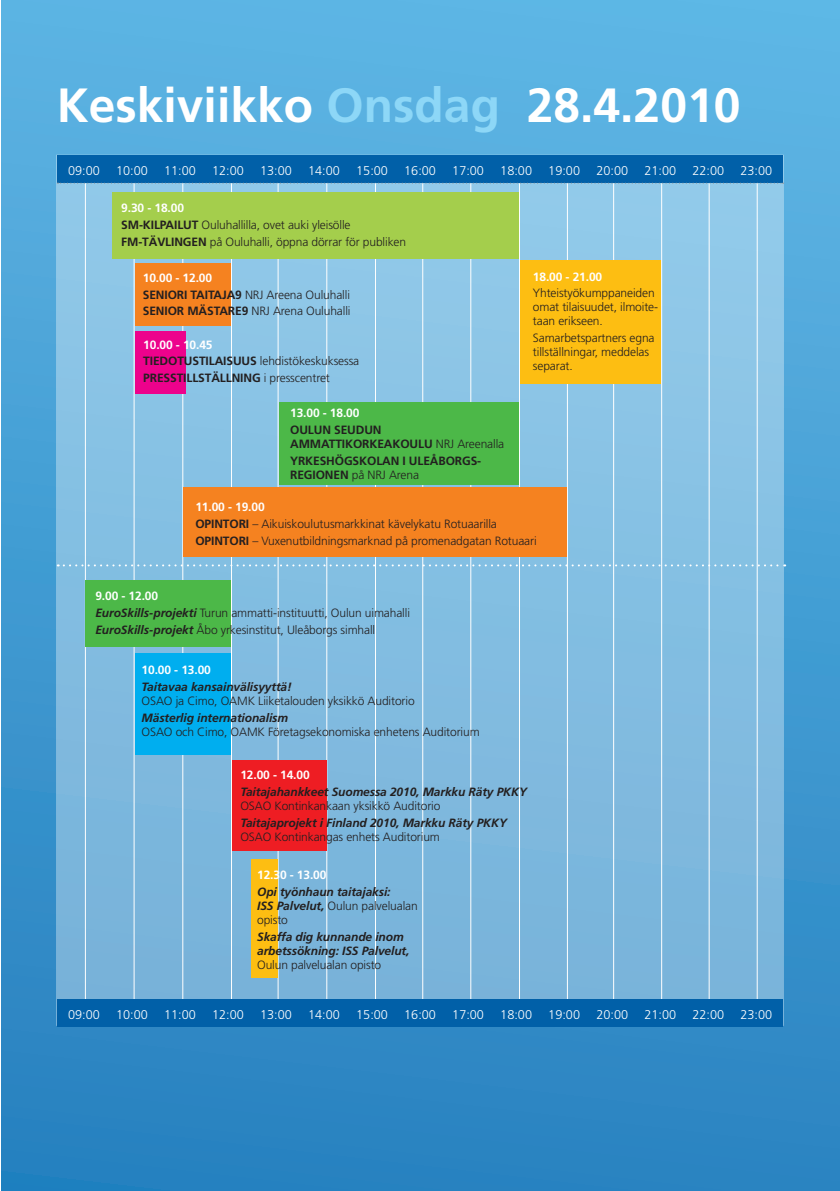
<style>
.page{position:relative;width:840px;height:1191px;background:#fff}
.page>*{position:absolute;margin:0;border:0;box-sizing:border-box;transform-origin:0 0}
.Sivuotsikko_nega{font:700 48px "Frutiger";color:#fff}
.t1{font:300 12.6px "Frutiger";color:#fff}
.Aikataulu{font:300 12px/14px "Frutiger";letter-spacing:-.01em;color:#231f20}
.Aikataulu-2{font:italic 700 12px/14px "Frutiger";letter-spacing:-.01em;color:#231f20}
.Aikataulu-3{font:700 12px/14px "Frutiger";letter-spacing:-.01em;color:#231f20}
.Aikataulu-4{font:700 12px "Frutiger";letter-spacing:-.01em;color:#fff}
.s1{color:#8dd7f7}
.s2{font-weight:700}
.s3{font-weight:300}
.s4{font-weight:700;font-style:italic}
.s5{font-weight:300;font-style:normal}
</style>
<div class="page">
<div style="left:1px;top:0;width:838px;height:1191px;background:linear-gradient(to bottom,#60b7e5,#2882c0)"></div>
<div style="left:56px;top:155px;width:727px;height:870px;background:linear-gradient(to right,#82bcdf,#85bfe2)"></div>
<div style="left:57px;top:155px;width:725px;height:28px;background:#0160a8"></div>
<svg style="left:57px;top:183px;width:726px;height:1px"></svg>
<hr style="left:85px;top:183px;width:1px;height:816px;background:#fff">
<hr style="left:134px;top:183px;width:1px;height:816px;background:#fff">
<hr style="left:182px;top:183px;width:1px;height:816px;background:#fff">
<hr style="left:231px;top:183px;width:1px;height:816px;background:#fff">
<hr style="left:277px;top:183px;width:1px;height:816px;background:#fff">
<hr style="left:326px;top:183px;width:1px;height:816px;background:#fff">
<hr style="left:375px;top:183px;width:1px;height:816px;background:#fff">
<hr style="left:422px;top:183px;width:1px;height:816px;background:#fff">
<hr style="left:470px;top:183px;width:1px;height:816px;background:#fff">
<hr style="left:519px;top:183px;width:1px;height:816px;background:#fff">
<hr style="left:566px;top:183px;width:1px;height:816px;background:#fff">
<hr style="left:613px;top:183px;width:1px;height:816px;background:#fff">
<hr style="left:661px;top:183px;width:1px;height:816px;background:#fff">
<hr style="left:708px;top:183px;width:1px;height:816px;background:#fff">
<hr style="left:756px;top:183px;width:1px;height:816px;background:#fff">
<div style="left:112px;top:193px;width:406px;height:66px;background:#a4ce4c"></div>
<div style="left:135px;top:263px;width:95px;height:63px;background:#f58220"></div>
<div style="left:135px;top:331px;width:50px;height:62px;background:#ed028c"></div>
<div style="left:85px;top:580px;width:145px;height:67px;background:#4cb848"></div>
<div style="left:135px;top:653px;width:96px;height:102px;background:#00aeef"></div>
<div style="left:232px;top:760px;width:95px;height:91px;background:#ee1d23"></div>
<div style="left:251px;top:858px;width:26px;height:119px;background:#fdbe12"></div>
<div style="left:57px;top:999px;width:725px;height:28px;background:#0160a8"></div>
<div style="left:279px;top:402px;width:239px;height:82px;background:#4cb848"></div>
<div style="left:183px;top:487px;width:383px;height:70px;background:#f58220"></div>
<div style="left:520px;top:261px;width:140px;height:123px;background:#fdbe12"></div>
<svg style="left:58px;top:564px;width:726px;height:2px"></svg>
<p class="Sivuotsikko_nega" style="left:57px;top:78px;width:684px">KESKIVIIKKO <span class="s1">ONSDAG</span> 28.4.2010</p>
<p class="t1" style="left:68px;top:163px;width:33px">09:00</p>
<p class="t1" style="left:116px;top:163px;width:33px">10:00</p>
<p class="t1" style="left:164px;top:163px;width:33px">11:00</p>
<p class="t1" style="left:212px;top:163px;width:33px">12:00</p>
<p class="t1" style="left:260px;top:163px;width:33px">13:00</p>
<p class="t1" style="left:308px;top:163px;width:33px">14:00</p>
<p class="t1" style="left:356px;top:163px;width:33px">15:00</p>
<p class="t1" style="left:404px;top:163px;width:33px">16:00</p>
<p class="t1" style="left:452px;top:163px;width:33px">17:00</p>
<p class="t1" style="left:500px;top:163px;width:33px">18:00</p>
<p class="t1" style="left:548px;top:163px;width:33px">19:00</p>
<p class="t1" style="left:596px;top:163px;width:33px">20:00</p>
<p class="t1" style="left:644px;top:163px;width:33px">21:00</p>
<p class="t1" style="left:692px;top:163px;width:33px">22:00</p>
<p class="t1" style="left:740px;top:163px;width:33px">23:00</p>
<p class="Aikataulu-4" style="left:121px;top:201px;width:64px">9.30 - 18.00</p>
<p class="Aikataulu" style="left:121px;top:217px;width:231px"><span class="s2">SM-KILPAILUT</span> Ouluhallilla, ovet auki yleisölle</p>
<p class="Aikataulu" style="left:121px;top:234px;width:286px"><span class="s2">FM-TÄVLINGEN</span> på Ouluhalli, öppna dörrar för publiken</p>
<p class="Aikataulu-4" style="left:143px;top:270px;width:71px">10.00 - 12.00</p>
<p class="Aikataulu" style="left:143px;top:287px;width:208px"><span class="s2">SENIORI TAITAJA9</span> NRJ Areena Ouluhalli</p>
<p class="Aikataulu" style="left:143px;top:304px;width:209px"><span class="s2">SENIOR MÄSTARE9</span> NRJ Arena Ouluhalli</p>
<p class="Aikataulu-4" style="left:143px;top:337px;width:71px">10.00 - 10.45</p>
<p class="Aikataulu" style="left:143px;top:354px;width:217px"><span class="s2">TIEDOTUSTILAISUUS</span> lehdistökeskuksessa</p>
<p class="Aikataulu-3" style="left:143px;top:371px;width:188px">PRESSTILLSTÄLLNING <span class="s3">i presscentret</span></p>
<p class="Aikataulu-4" style="left:532px;top:269px;width:71px">18.00 - 21.00</p>
<p class="Aikataulu" style="left:532px;top:286px;width:126px">Yhteistyökumppaneiden omat tilaisuudet, ilmoite&shy;taan erikseen.</p>
<p class="Aikataulu" style="left:532px;top:331px;width:123px">Samarbetspartners egna tillställningar, meddelas separat.</p>
<p class="Aikataulu-4" style="left:290px;top:406px;width:71px">13.00 - 18.00</p>
<p class="Aikataulu-3" style="left:290px;top:423px;width:215px">OULUN SEUDUN<br>AMMATTIKORKEAKOULU <span class="s3">NRJ Areenalla</span></p>
<p class="Aikataulu-3" style="left:290px;top:453px;width:192px">YRKESHÖGSKO LAN I ULEÅBORGS-<br>REGIONEN <span class="s3">på NRJ Arena</span></p>
<p class="Aikataulu-4" style="left:195px;top:499px;width:71px">11.00 - 19.00</p>
<p class="Aikataulu" style="left:195px;top:516px;width:303px"><span class="s2">OPINTORI</span> – Aikuiskoulutusmarkkinat kävelykatu Rotuaarilla</p>
<p class="Aikataulu" style="left:195px;top:533px;width:343px"><span class="s2">OPINTORI</span> – Vuxenutbildningsmarknad på promenadgatan Rotuaari</p>
<p class="Aikataulu-4" style="left:95px;top:589px;width:64px">9.00 - 12.00</p>
<p class="Aikataulu" style="left:95px;top:605px;width:316px"><span class="s4">EuroSkills-projekti</span> Turun ammatti-instituutti, Oulun uimahalli</p>
<p class="Aikataulu" style="left:95px;top:622px;width:281px"><span class="s4">EuroSkills-projekt</span> Åbo yrkesinstitut, Uleåborgs simhall</p>
<p class="Aikataulu-4" style="left:141px;top:663px;width:71px">10.00 - 13.00</p>
<p class="Aikataulu" style="left:141px;top:680px;width:274px"><span class="s4">Taitavaa kansainvälisyyttä!<br></span>OSAO ja Cimo, OAMK Liiketalouden yksikkö Auditorio</p>
<p class="Aikataulu" style="left:141px;top:711px;width:339px"><span class="s4">Mästerlig internationalism<br></span>OSAO och Cimo, OAMK Företagsekonomiska enhetens Auditorium</p>
<p class="Aikataulu-4" style="left:240px;top:768px;width:71px">12.00 - 14.00</p>
<p class="Aikataulu-2" style="left:240px;top:785px;width:288px">Taitajahankkeet Suomessa 2010, Markku Räty PKKY<br><span class="s5">OSAO Kontinkankaan yksikkö Auditorio</span></p>
<p class="Aikataulu-2" style="left:240px;top:816px;width:268px">Taitajaprojekt i Finland 2010, Markku Räty PKKY<br><span class="s5">OSAO Kontinkangas enhets Auditorium</span></p>
<p class="Aikataulu-4" style="left:257px;top:868px;width:71px">12.30 - 13.00</p>
<p class="Aikataulu-2" style="left:257px;top:884px;width:162px">Opi työnhaun taitajaksi:<br>ISS Palvelut, <span class="s5">Oulun palvelualan opisto</span></p>
<p class="Aikataulu-2" style="left:257px;top:929px;width:154px">Skaffa dig kunnande inom arbetssökning: ISS Palvelut,<br><span class="s5">Oulun palvelualan opisto</span></p>
<p class="t1" style="left:68px;top:1007px;width:33px">09:00</p>
<p class="t1" style="left:116px;top:1007px;width:33px">10:00</p>
<p class="t1" style="left:164px;top:1007px;width:33px">11:00</p>
<p class="t1" style="left:212px;top:1007px;width:33px">12:00</p>
<p class="t1" style="left:260px;top:1007px;width:33px">13:00</p>
<p class="t1" style="left:308px;top:1007px;width:33px">14:00</p>
<p class="t1" style="left:356px;top:1007px;width:33px">15:00</p>
<p class="t1" style="left:404px;top:1007px;width:33px">16:00</p>
<p class="t1" style="left:452px;top:1007px;width:33px">17:00</p>
<p class="t1" style="left:500px;top:1007px;width:33px">18:00</p>
<p class="t1" style="left:548px;top:1007px;width:33px">19:00</p>
<p class="t1" style="left:596px;top:1007px;width:33px">20:00</p>
<p class="t1" style="left:644px;top:1007px;width:33px">21:00</p>
<p class="t1" style="left:692px;top:1007px;width:33px">22:00</p>
<p class="t1" style="left:740px;top:1007px;width:33px">23:00</p>
</div>
